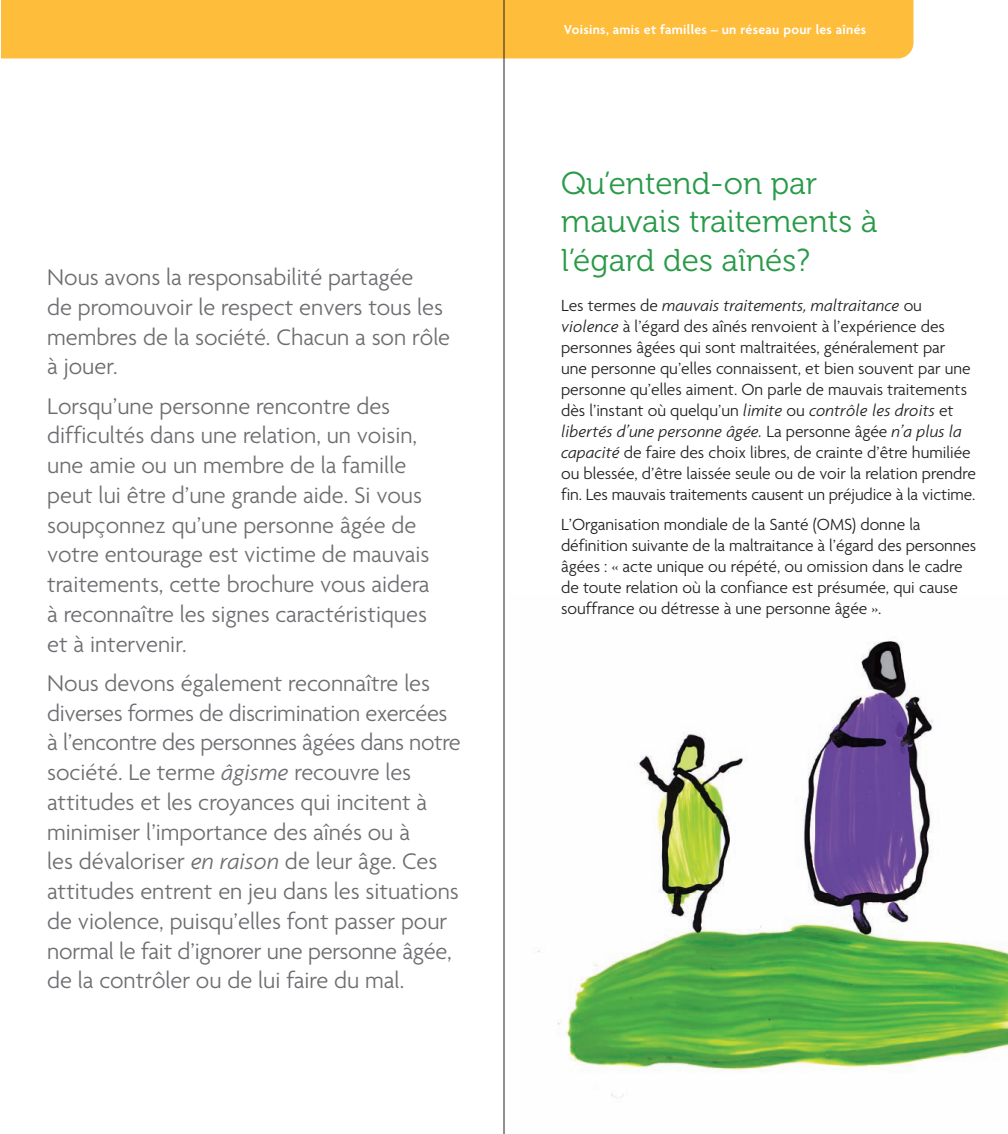
<style>
.page{position:relative;width:1008px;height:1134px;background:#fff}
.page>*{position:absolute;margin:0;border:0;box-sizing:border-box;transform-origin:0 0}
.t1{font:31.5px/38.5px "Museo 300";color:#299a48}
.t2{font:300 24.5px/29.8px "Agenda";color:#6c6d70}
.t3{font:300 17.5px/21px "Agenda";color:#231f20}
.t4{font:italic 300 17.5px "Agenda Tabular";color:#231f20}
.t5{font:600 14px "Agenda";letter-spacing:.025em;color:#fff}
.s1{font-family:"Agenda Tabular";font-style:italic}
.s2{font-family:"Agenda";font-style:normal}
</style>
<div class="page">
<img style="left:537px;top:640px;width:471px;height:459px">
<div style="left:1px;top:0;width:912px;height:58px;background:#febd3b"></div>
<hr style="left:504px;top:0;width:1px;height:1134px;background:#231f20">
<p class="t2" style="left:47px;top:262px;width:404px">Nous avons la responsabilité partagée<br>de promouvoir le respect envers tous les membres de la société. Chacun a son rôle à jouer.</p>
<p class="t2" style="left:47px;top:390px;width:384px">Lorsqu’une personne rencontre des difficultés dans une relation, un voisin, une amie ou un membre de la famille peut lui être d’une grande aide. Si vous soupçonnez qu’une personne âgée de votre entourage est victime de mauvais traitements, cette brochure vous aidera à reconnaître les signes caractéristiques et à intervenir.</p>
<p class="t2" style="left:47px;top:668px;width:415px">Nous devons également reconnaître les diverses formes de discrimination exercées à l’encontre des personnes âgées dans notre société. Le terme <span class="s1">âgisme</span> recouvre les attitudes et les croyances qui incitent à minimiser l’importance des aînés ou à<br>les dévaloriser <span class="s1">en raison</span> de leur âge. Ces attitudes entrent en jeu dans les situations de violence, puisqu’elles font passer pour normal le fait d’ignorer une personne âgée, de la contrôler ou de lui faire du mal.</p>
<p class="t5" style="left:564px;top:21px;width:304px">Voisins, amis et familles – un réseau pour les aînés</p>
<p class="t1" style="left:561px;top:167px;width:318px">Qu’entend-on par mauvais traitements à l’égard des aînés?</p>
<p class="t4" style="left:561px;top:298px;width:362px"><span class="s2">Les termes de</span> mauvais traitements, maltraitance <span class="s2">ou</span></p>
<p class="t3" style="left:561px;top:315px;width:411px"><span class="s1">violence</span> à l’égard des aînés renvoient à l’expérience des personnes âgées qui sont maltraitées, généralement par une personne qu’elles connaissent, et bien souvent par une personne qu’elles aiment. On parle de mauvais traitements dès l’instant où quelqu’un <span class="s1">limite</span> ou <span class="s1">contrôle les droits</span> et</p>
<p class="t4" style="left:561px;top:424px;width:402px">libertés d’une personne âgée. <span class="s2">La personne âgée</span> n’a plus la</p>
<p class="t3" style="left:561px;top:441px;width:416px"><span class="s1">capacité</span> de faire des choix libres, de crainte d’être humiliée ou blessée, d’être laissée seule ou de voir la relation prendre fin. Les mauvais traitements causent un préjudice à la victime.</p>
<p class="t3" style="left:561px;top:514px;width:417px">L’Organisation mondiale de la Santé (OMS) donne la définition suivante de la maltraitance à l’égard des personnes âgées : « acte unique ou répété, ou omission dans le cadre de toute relation où la confiance est présumée, qui cause souffrance ou détresse à une personne âgée ».</p>
</div>
